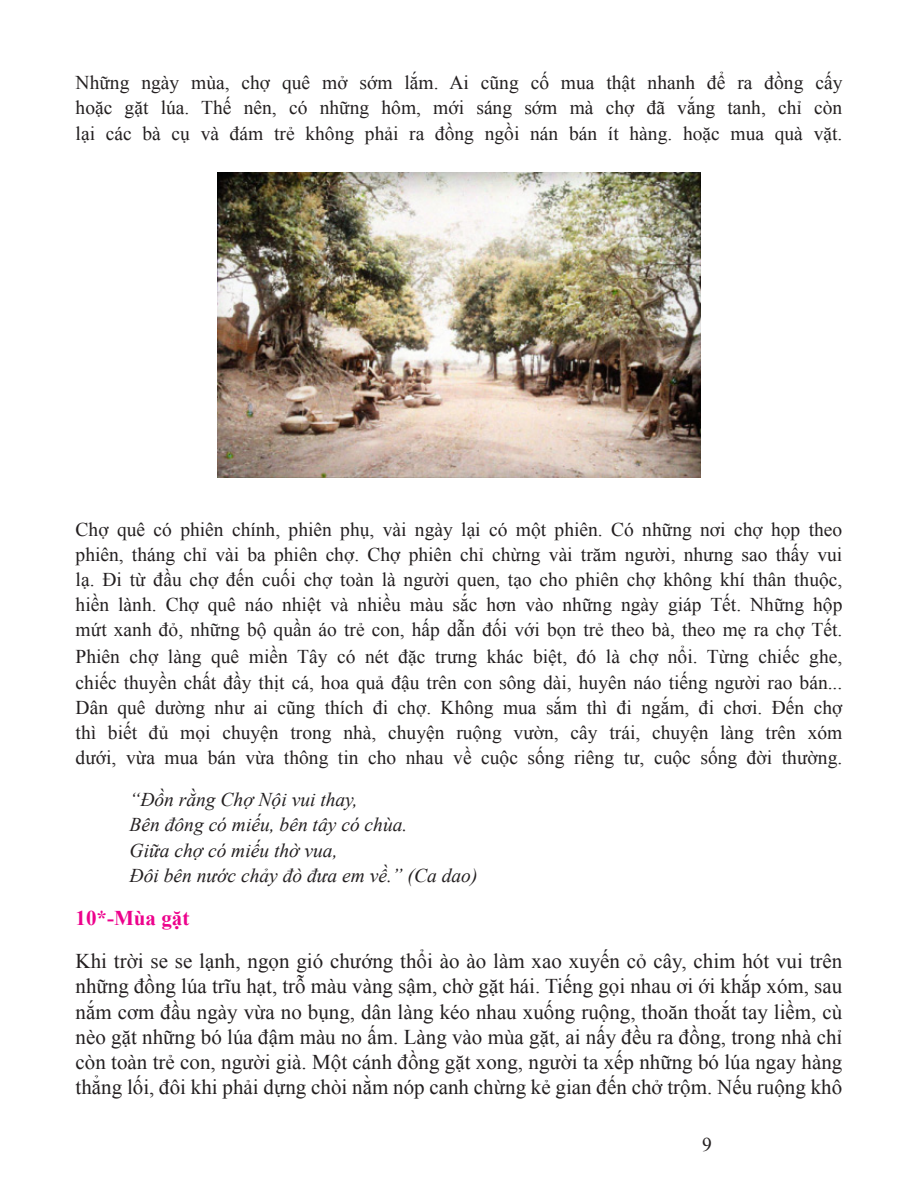
<style>
.page{position:relative;width:918px;height:1188px;background:#fff}
.page>*{position:absolute;margin:0;border:0;box-sizing:border-box;transform-origin:0 0}
.t1{font:21px/25.2px "Times New Roman";color:#231f20;text-align:justify}
.t2{font:700 21px "Times New Roman";color:#ed028c}
.t3{font:19.5px/25.2px "Times New Roman";color:#231f20;text-align:justify}
.t4{font:italic 19.5px/25.2px "Times New Roman";color:#231f20}
</style>
<div class="page">
<img style="left:217px;top:173px;width:484px;height:304px">
<p class="t3" style="left:76px;top:70px;width:768px">Những ngày mùa, chợ quê mở sớm lắm. Ai cũng cố mua thật nhanh để ra đồng cấy hoặc gặt lúa. Thế nên, có những hôm, mới sáng sớm mà chợ đã vắng tanh, chỉ còn lại các bà cụ và đám trẻ không phải ra đồng ngồi nán bán ít hàng. hoặc mua quà vặt.</p>
<p class="t3" style="left:76px;top:516px;width:768px">Chợ quê có phiên chính, phiên phụ, vài ngày lại có một phiên. Có những nơi chợ họp theo phiên, tháng chỉ vài ba phiên chợ. Chợ phiên chỉ chừng vài trăm người, nhưng sao thấy vui lạ. Đi từ đầu chợ đến cuối chợ toàn là người quen, tạo cho phiên chợ không khí thân thuộc, hiền lành. Chợ quê náo nhiệt và nhiều màu sắc hơn vào những ngày giáp Tết. Những hộp mứt xanh đỏ, những bộ quần áo trẻ con, hấp dẫn đối với bọn trẻ theo bà, theo mẹ ra chợ Tết.</p>
<p class="t3" style="left:76px;top:644px;width:768px">Phiên chợ làng quê miền Tây có nét đặc trưng khác biệt, đó là chợ nổi. Từng chiếc ghe, chiếc thuyền chất đầy thịt cá, hoa quả đậu trên con sông dài, huyên náo tiếng người rao bán...<br>Dân quê dường như ai cũng thích đi chợ. Không mua sắm thì đi ngắm, đi chơi. Đến chợ thì biết đủ mọi chuyện trong nhà, chuyện ruộng vườn, cây trái, chuyện làng trên xóm dưới, vừa mua bán vừa thông tin cho nhau về cuộc sống riêng tư, cuộc sống đời thường.</p>
<p class="t4" style="left:130px;top:787px;width:349px">“Đồn rằng Chợ Nội vui thay,<br>Bên đông có miếu, bên tây có chùa.<br>Giữa chợ có miếu thờ vua,<br>Đôi bên nước chảy đò đưa em về.” (Ca dao)</p>
<p class="t2" style="left:76px;top:903px;width:115px">10*-Mùa gặt</p>
<p class="t1" style="left:76px;top:948px;width:768px">Khi trời se se lạnh, ngọn gió chướng thổi ào ào làm xao xuyến cỏ cây, chim hót vui trên những đồng lúa trĩu hạt, trỗ màu vàng sậm, chờ gặt hái. Tiếng gọi nhau ơi ới khắp xóm, sau nắm cơm đầu ngày vừa no bụng, dân làng kéo nhau xuống ruộng, thoăn thoắt tay liềm, cù nèo gặt những bó lúa đậm màu no ấm. Làng vào mùa gặt, ai nấy đều ra đồng, trong nhà chỉ còn toàn trẻ con, người già. Một cánh đồng gặt xong, người ta xếp những bó lúa ngay hàng thẳng lối, đôi khi phải dựng chòi nằm nóp canh chừng kẻ gian đến chở trộm. Nếu ruộng khô</p>
<p class="t3" style="left:702px;top:1132px;width:11px">9</p>
</div>
